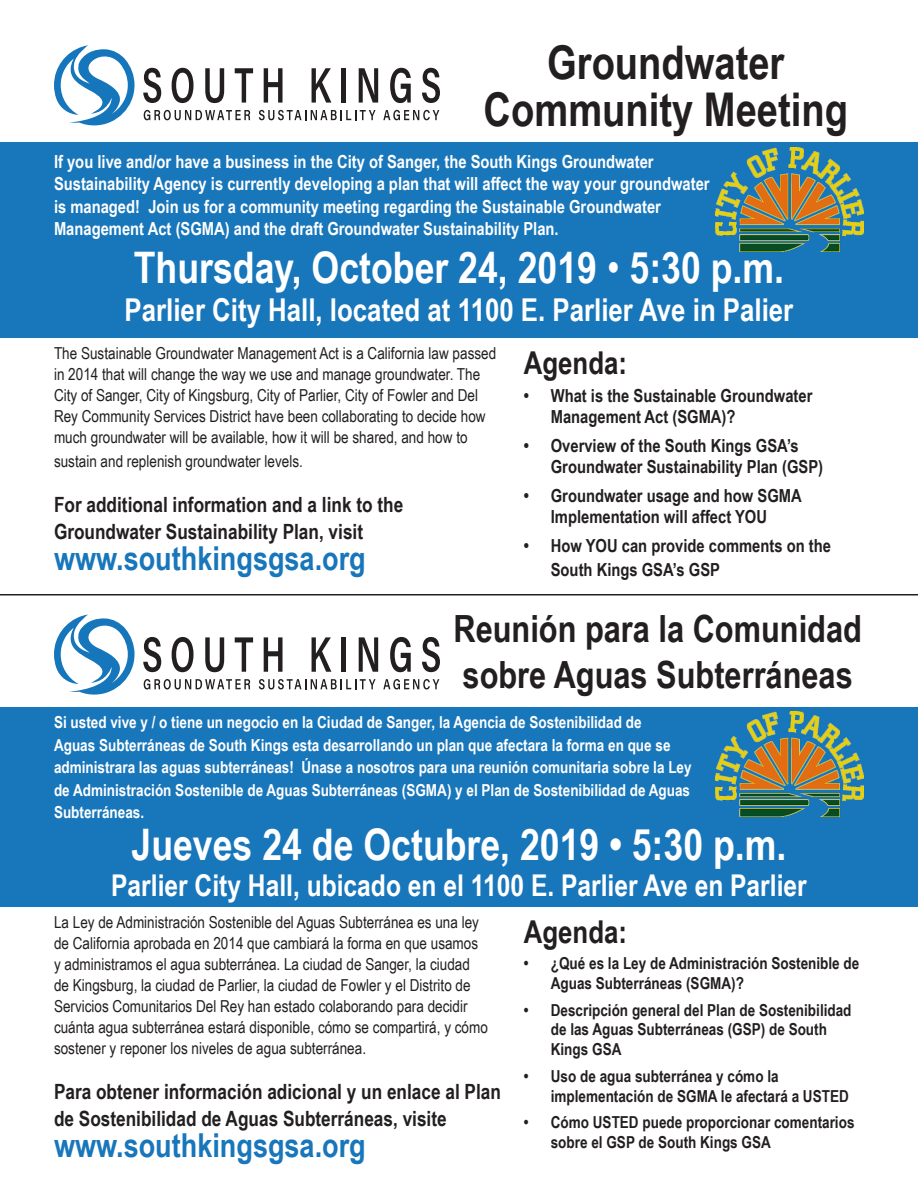
<style>
.page{position:relative;width:918px;height:1188px;background:#fff}
.page>*{position:absolute;margin:0;border:0;box-sizing:border-box;transform-origin:0 0}
.t1{font:700 46.5px/46.5px "Arial Narrow";color:#231f20;text-align:center}
.t2{font:700 43.5px "Arial Narrow";color:#fff}
.t3{font:700 37.5px/46.5px "Arial Narrow";color:#231f20}
.t4{font:700 33px "Arial Narrow";color:#1876bb}
.t5{font:700 31.5px "Arial Narrow";color:#fff}
.t6{font:700 31.5px "Arial Narrow";color:#231f20}
.t7{font:700 30px "Arial Narrow";color:#fff}
.t8{font:700 21px/27px "Arial Narrow";color:#231f20}
.t9{font:700 18px/22.5px "Arial Narrow";color:#fff}
.t10{font:700 18px/21.6px "Arial Narrow";color:#231f20}
.t11{font:16.5px/21px "Arial Narrow";color:#231f20}
.t12{font:700 16.5px/22.5px "Arial Narrow";color:#fff}
.t13{font:700 16.5px/19.8px "Arial Narrow";color:#231f20}
.s1{font-weight:400}
</style>
<div class="page">
<div style="left:0;top:143px;width:918px;height:195px;background:#1876bb"></div>
<svg style="left:143px;top:68px;width:18px;height:35px"></svg>
<svg style="left:172px;top:68px;width:22px;height:35px"></svg>
<svg style="left:205px;top:68px;width:19px;height:35px"></svg>
<svg style="left:235px;top:68px;width:18px;height:35px"></svg>
<svg style="left:264px;top:68px;width:19px;height:35px"></svg>
<svg style="left:312px;top:68px;width:19px;height:35px"></svg>
<div style="left:341px;top:68px;width:5px;height:35px;background:#231f20"></div>
<svg style="left:359px;top:68px;width:19px;height:35px"></svg>
<svg style="left:390px;top:68px;width:21px;height:35px"></svg>
<svg style="left:422px;top:68px;width:18px;height:35px"></svg>
<svg style="left:54px;top:45px;width:81px;height:81px"></svg>
<svg style="left:144px;top:110px;width:106px;height:10px"></svg>
<svg style="left:259px;top:110px;width:117px;height:10px"></svg>
<svg style="left:383px;top:110px;width:56px;height:10px"></svg>
<hr style="left:0;top:594px;width:918px;height:2px;background:#231f20">
<div style="left:0;top:707px;width:918px;height:200px;background:#1876bb"></div>
<svg style="left:143px;top:637px;width:18px;height:35px"></svg>
<svg style="left:172px;top:637px;width:22px;height:35px"></svg>
<svg style="left:205px;top:637px;width:19px;height:35px"></svg>
<svg style="left:235px;top:637px;width:18px;height:35px"></svg>
<svg style="left:264px;top:637px;width:19px;height:35px"></svg>
<svg style="left:312px;top:637px;width:19px;height:35px"></svg>
<div style="left:341px;top:637px;width:5px;height:35px;background:#231f20"></div>
<svg style="left:359px;top:637px;width:19px;height:35px"></svg>
<svg style="left:390px;top:637px;width:21px;height:35px"></svg>
<svg style="left:422px;top:637px;width:18px;height:35px"></svg>
<svg style="left:54px;top:615px;width:81px;height:80px"></svg>
<svg style="left:144px;top:679px;width:106px;height:10px"></svg>
<svg style="left:259px;top:679px;width:117px;height:10px"></svg>
<svg style="left:383px;top:679px;width:56px;height:10px"></svg>
<img style="left:716px;top:147px;width:148px;height:105px">
<img style="left:716px;top:712px;width:148px;height:104px">
<p class="t1" style="left:484px;top:37px;width:366px">Groundwater<br>Community Meeting</p>
<p class="t9" style="left:54px;top:149px;width:657px">If you live and/or have a business in the City of Sanger, the South Kings Groundwater Sustainability Agency is currently developing a plan that will affect the way your groundwater is managed! Join us for a community meeting regarding the Sustainable Groundwater Management Act (SGMA) and the draft Groundwater Sustainability Plan.</p>
<p class="t2" style="left:134px;top:235px;width:652px">Thursday, October 24, 2019 <span class="s1">•</span> 5:30 p.m.</p>
<p class="t5" style="left:125px;top:286px;width:670px">Parlier City Hall, located at 1100 E. Parlier Ave in Palier</p>
<p class="t11" style="left:54px;top:342px;width:444px">The Sustainable Groundwater Management Act is a California law passed in 2014 that will change the way we use and manage groundwater. The City of Sanger, City of Kingsburg, City of Parlier, City of Fowler and Del Rey Community Services District have been collaborating to decide how much groundwater will be available, how it will be shared, and how to</p>
<p class="t11" style="left:54px;top:450px;width:250px">sustain and replenish groundwater levels.</p>
<p class="t8" style="left:54px;top:490px;width:351px">For additional information and a link to the<br>Groundwater Sustainability Plan, visit</p>
<p class="t4" style="left:54px;top:533px;width:313px">www.southkingsgsa.org</p>
<p class="t6" style="left:524px;top:339px;width:105px">Agenda:</p>
<p class="t10" style="left:551px;top:384px;width:263px;text-indent:-27px">• What is the Sustainable Groundwater<br>Management Act (SGMA)?</p>
<p class="t10" style="left:551px;top:434px;width:274px;text-indent:-27px">• Overview of the South Kings GSA’s<br>Groundwater Sustainability Plan (GSP)</p>
<p class="t10" style="left:524px;top:484px;width:279px;text-align:center">• Groundwater usage and how SGMA<br>Implementation will affect YOU</p>
<p class="t10" style="left:551px;top:532px;width:282px;line-height:24px;text-indent:-27px">• How YOU can provide comments on the<br>South Kings GSA’s GSP</p>
<p class="t3" style="left:454px;top:604px;width:410px">Reunión para la Comunidad sobre Aguas Subterráneas</p>
<p class="t12" style="left:54px;top:710px;width:639px">Si usted vive y / o tiene un negocio en la Ciudad de Sanger, la Agencia de Sostenibilidad de<br>Aguas Subterráneas de South Kings esta desarrollando un plan que afectara la forma en que se administrara las aguas subterráneas! Únase a nosotros para una reunión comunitaria sobre la Ley de Administración Sostenible de Aguas Subterráneas (SGMA) y el Plan de Sostenibilidad de Aguas Subterráneas.</p>
<p class="t2" style="left:132px;top:812px;width:656px">Jueves 24 de Octubre, 2019 • 5:30 p.m.</p>
<p class="t7" style="left:111px;top:863px;width:697px">Parlier City Hall, ubicado en el 1100 E. Parlier Ave en Parlier</p>
<p class="t11" style="left:54px;top:911px;width:435px">La Ley de Administración Sostenible del Aguas Subterránea es una ley de California aprobada en 2014 que cambiará la forma en que usamos y administramos el agua subterránea. La ciudad de Sanger, la ciudad de Kingsburg, la ciudad de Parlier, la ciudad de Fowler y el Distrito de Servicios Comunitarios Del Rey han estado colaborando para decidir cuánta agua subterránea estará disponible, cómo se compartirá, y cómo</p>
<p class="t11" style="left:54px;top:1037px;width:314px">sostener y reponer los niveles de agua subterránea.</p>
<p class="t8" style="left:54px;top:1077px;width:448px">Para obtener información adicional y un enlace al Plan de Sostenibilidad de Aguas Subterráneas, visite</p>
<p class="t4" style="left:54px;top:1121px;width:313px">www.southkingsgsa.org</p>
<p class="t6" style="left:524px;top:908px;width:105px">Agenda:</p>
<p class="t13" style="left:551px;top:953px;width:310px;text-indent:-27px">• ¿Qué es la Ley de Administración Sostenible de<br>Aguas Subterráneas (SGMA)?</p>
<p class="t13" style="left:551px;top:999px;width:302px;text-indent:-27px">• Descripción general del Plan de Sostenibilidad de las Aguas Subterráneas (GSP) de South<br>Kings GSA</p>
<p class="t13" style="left:551px;top:1065px;width:300px;text-indent:-27px">• Uso de agua subterránea y cómo la implementación de SGMA le afectará a USTED</p>
<p class="t13" style="left:551px;top:1112px;width:305px;text-indent:-27px">• Cómo USTED puede proporcionar comentarios sobre el GSP de South Kings GSA</p>
</div>
